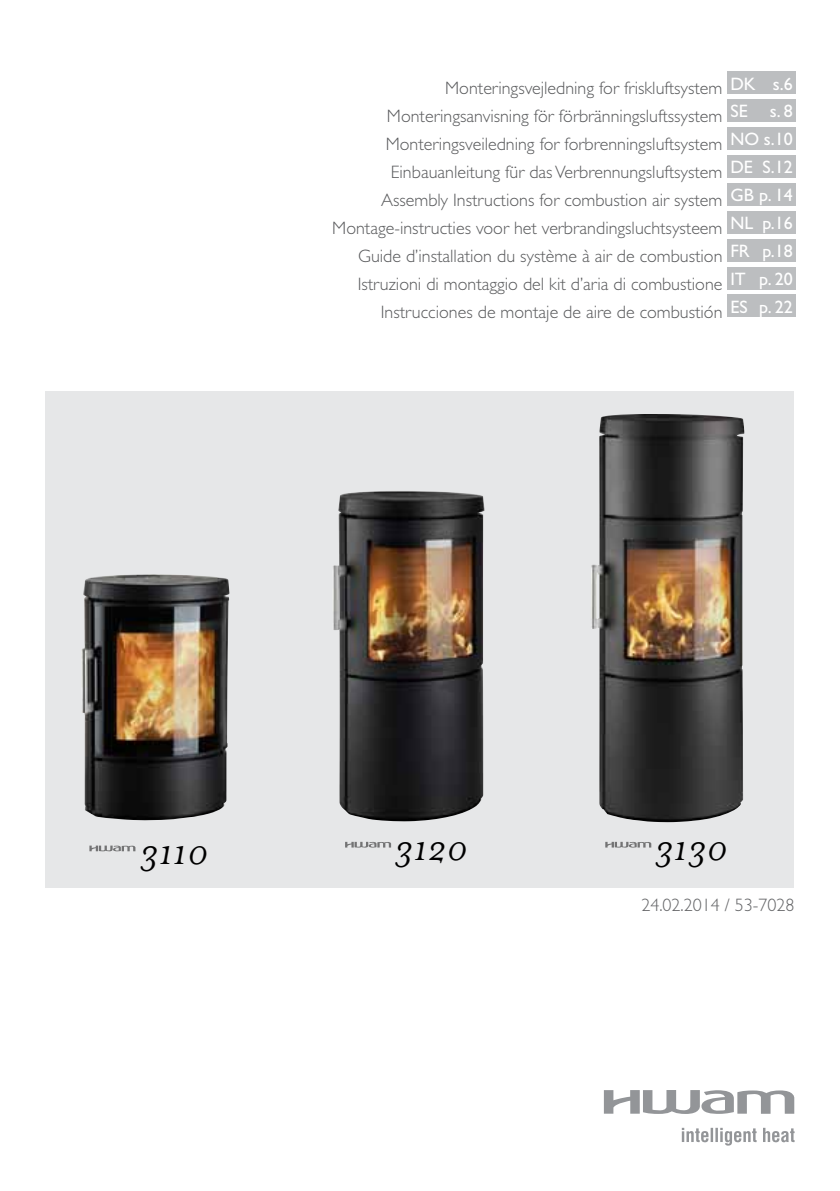
<style>
.page{position:relative;width:840px;height:1191px;background:#fff}
.page>*{position:absolute;margin:0;border:0;box-sizing:border-box;transform-origin:0 0}
.t1{font:italic 40px "Mrs Eaves OT";color:#000}
.t2{font:300 18px/28px "Gill Sans";color:#58595b;text-align:right}
.t3{font:18px/27.8px "Gill Sans";color:#fff;text-align:justify}
.t4{font:300 18px "Gill Sans";color:#636466}
.s1{font-style:inherit}
</style>
<div class="page">
<svg style="left:681px;top:1127px;width:113px;height:18px"></svg>
<svg style="left:603px;top:1090px;width:191px;height:24px"></svg>
<div style="left:45px;top:391px;width:748px;height:497px;background:#e6e7e8"></div>
<img style="left:82px;top:574px;width:147px;height:246px">
<img style="left:333px;top:491px;width:151px;height:330px">
<svg style="left:89px;top:845px;width:46px;height:6px"></svg>
<svg style="left:345px;top:842px;width:46px;height:5px"></svg>
<div style="left:727px;top:71px;width:68px;height:23px;background:#bcbec0"></div>
<div style="left:727px;top:99px;width:68px;height:23px;background:#bcbec0"></div>
<div style="left:727px;top:127px;width:68px;height:23px;background:#bcbec0"></div>
<div style="left:727px;top:155px;width:68px;height:23px;background:#bcbec0"></div>
<div style="left:727px;top:183px;width:68px;height:23px;background:#bcbec0"></div>
<div style="left:727px;top:211px;width:68px;height:23px;background:#bcbec0"></div>
<div style="left:727px;top:239px;width:68px;height:23px;background:#bcbec0"></div>
<div style="left:727px;top:267px;width:68px;height:22px;background:#bcbec0"></div>
<div style="left:727px;top:295px;width:68px;height:22px;background:#bcbec0"></div>
<img style="left:591px;top:414px;width:153px;height:408px">
<svg style="left:605px;top:842px;width:46px;height:5px"></svg>
<p class="t2" style="left:332px;top:74px;width:391px">Monteringsvejledning for friskluftsystem Monteringsanvisning för förbränningsluftssystem Monteringsveiledning for forbrenningsluftsystem Einbauanleitung für das Verbrennungsluftsystem Assembly Instructions for combustion air system Montage-instructies voor het verbrandingsluchtsysteem Guide d’installation du système à air de combustion Istruzioni di montaggio del kit d’aria di combustione Instrucciones de montaje de aire de combustión</p>
<p class="t3" style="left:730px;top:70px;width:64px">DK <span class="s1">s</span>.6<br>SE <span class="s1">s</span>. 8<br>NO <span class="s1">s</span>.10<br>DE <span class="s1">S</span>.12<br>GB <span class="s1">p</span>. 14<br>NL <span class="s1">p</span>.16<br>FR <span class="s1">p</span>.18<br>IT <span class="s1">p</span>. 20<br>ES <span class="s1">p</span>. 22</p>
<h1 class="t1" style="left:140px;top:830px;width:70px">3110</h1>
<h1 class="t1" style="left:394px;top:826px;width:75px">3120</h1>
<h1 class="t1" style="left:654px;top:826px;width:74px">3130</h1>
<p class="t4" style="left:641px;top:894px;width:155px">24.02.2014 / 53-7028</p>
</div>
